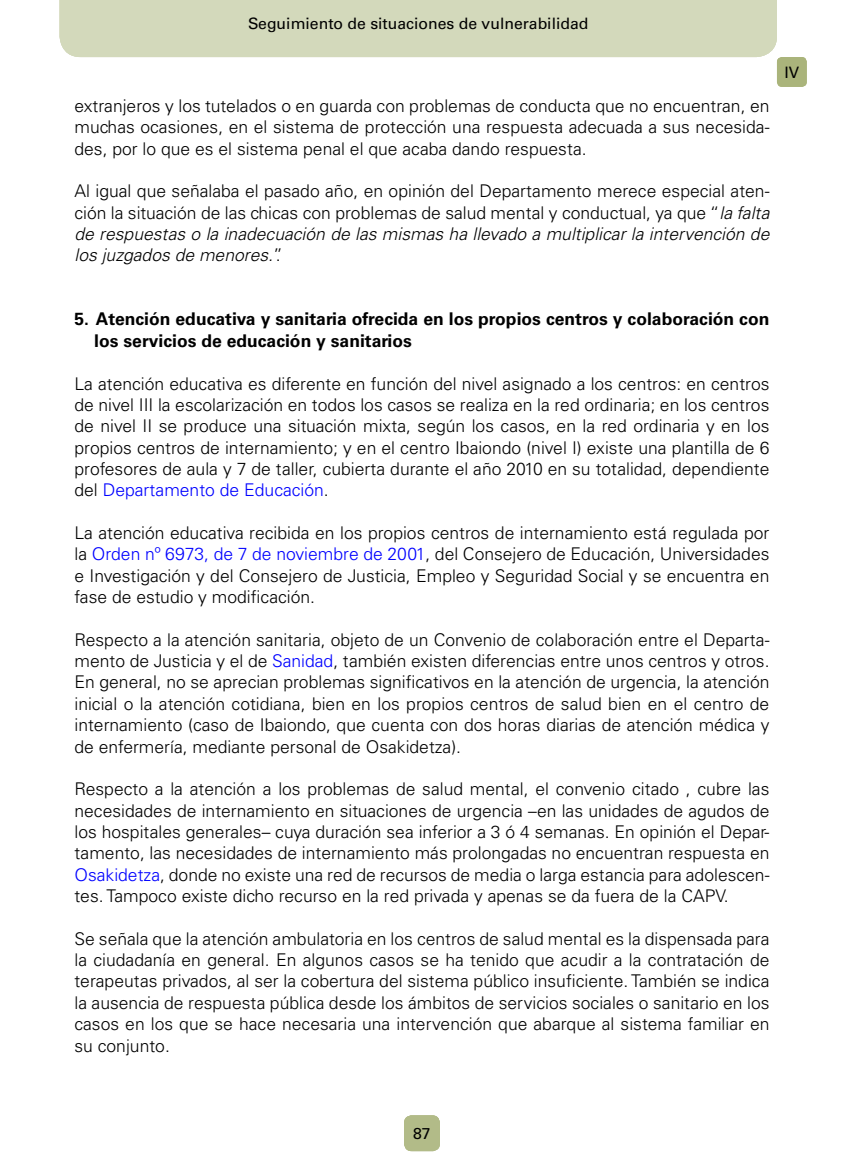
<style>
.page{position:relative;width:844px;height:1166px;background:#fff}
.page>*{position:absolute;margin:0;border:0;box-sizing:border-box;transform-origin:0 0}
.t1{font:300 17.5px/21.3px "Univers LT Std";color:#000;text-align:justify}
.t2{font:700 17.5px/21.3px "Univers LT Std";color:#000}
.t3{font:15.75px "Univers LT Std";color:#000}
.s1{font-style:italic}
.s2{color:#00f}
</style>
<div class="page">
<div style="left:776px;top:57px;width:30px;height:30px;background:#aab47b;border-radius:5px"></div>
<div style="left:60px;top:0;width:716px;height:57px;background:#d3d9bb"></div>
<div style="left:404px;top:1115px;width:36px;height:36px;background:#b2bb88;border-radius:7px"></div>
<p class="t3" style="left:396px;top:14px;width:46px">Índice</p>
<p class="t3" style="left:248px;top:14px;width:342px">Seguimiento de situaciones de vulnerabilidad</p>
<p class="t3" style="left:313px;top:14px;width:211px">Contexto normativo y social</p>
<p class="t1" style="left:74px;top:95px;width:696px">extranjeros y los tutelados o en guarda con problemas de conducta que no encuentran, en muchas ocasiones, en el sistema de protección una respuesta adecuada a sus necesida&shy;des, por lo que es el sistema penal el que acaba dando respuesta.</p>
<p class="t1" style="left:74px;top:180px;width:696px">Al igual que señalaba el pasado año, en opinión del Departamento merece especial aten&shy;ción la situación de las chicas con problemas de salud mental y conductual, ya que “<span class="s1">la falta de respuestas o la inadecuación de las mismas ha llevado a multiplicar la intervención de los juzgados de menores.</span>”.</p>
<p class="t3" style="left:784px;top:63px;width:16px">IV</p>
<p class="t2" style="left:94px;top:309px;width:676px;text-indent:-20px">5. Atención educativa y sanitaria ofrecida en los propios centros y colaboración con los servicios de educación y sanitarios</p>
<p class="t1" style="left:74px;top:373px;width:696px">La atención educativa es diferente en función del nivel asignado a los centros: en centros de nivel III la escolarización en todos los casos se realiza en la red ordinaria; en los centros de nivel II se produce una situación mixta, según los casos, en la red ordinaria y en los propios centros de internamiento; y en el centro Ibaiondo (nivel I) existe una plantilla de 6 profesores de aula y 7 de taller, cubierta durante el año 2010 en su totalidad, dependiente del <span class="s2">Departamento de Educación</span>.</p>
<p class="t1" style="left:74px;top:522px;width:696px">La atención educativa recibida en los propios centros de internamiento está regulada por la <span class="s2">Orden nº 6973, de 7 de noviembre de 2001</span>, del Consejero de Educación, Universidades e Investigación y del Consejero de Justicia, Empleo y Seguridad Social y se encuentra en fase de estudio y modificación.</p>
<p class="t1" style="left:74px;top:629px;width:696px">Respecto a la atención sanitaria, objeto de un Convenio de colaboración entre el Departa&shy;mento de Justicia y el de <span class="s2">Sanidad</span>, también existen diferencias entre unos centros y otros.<br>En general, no se aprecian problemas significativos en la atención de urgencia, la atención inicial o la atención cotidiana, bien en los propios centros de salud bien en el centro de internamiento (caso de Ibaiondo, que cuenta con dos horas diarias de atención médica y de enfermería, mediante personal de Osakidetza).</p>
<p class="t1" style="left:74px;top:778px;width:696px">Respecto a la atención a los problemas de salud mental, el convenio citado , cubre las necesidades de internamiento en situaciones de urgencia –en las unidades de agudos de los hospitales generales– cuya duración sea inferior a 3 ó 4 semanas. En opinión el Depar&shy;tamento, las necesidades de internamiento más prolongadas no encuentran respuesta en <span class="s2">Osakidetza</span>, donde no existe una red de recursos de media o larga estancia para adolescen&shy;tes. Tampoco existe dicho recurso en la red privada y apenas se da fuera de la CAPV.</p>
<p class="t1" style="left:74px;top:928px;width:696px">Se señala que la atención ambulatoria en los centros de salud mental es la dispensada para la ciudadanía en general. En algunos casos se ha tenido que acudir a la contratación de terapeutas privados, al ser la cobertura del sistema público insuficiente. También se indica la ausencia de respuesta pública desde los ámbitos de servicios sociales o sanitario en los casos en los que se hace necesaria una intervención que abarque al sistema familiar en su conjunto.</p>
<p class="t3" style="left:413px;top:1124px;width:19px">87</p>
</div>
